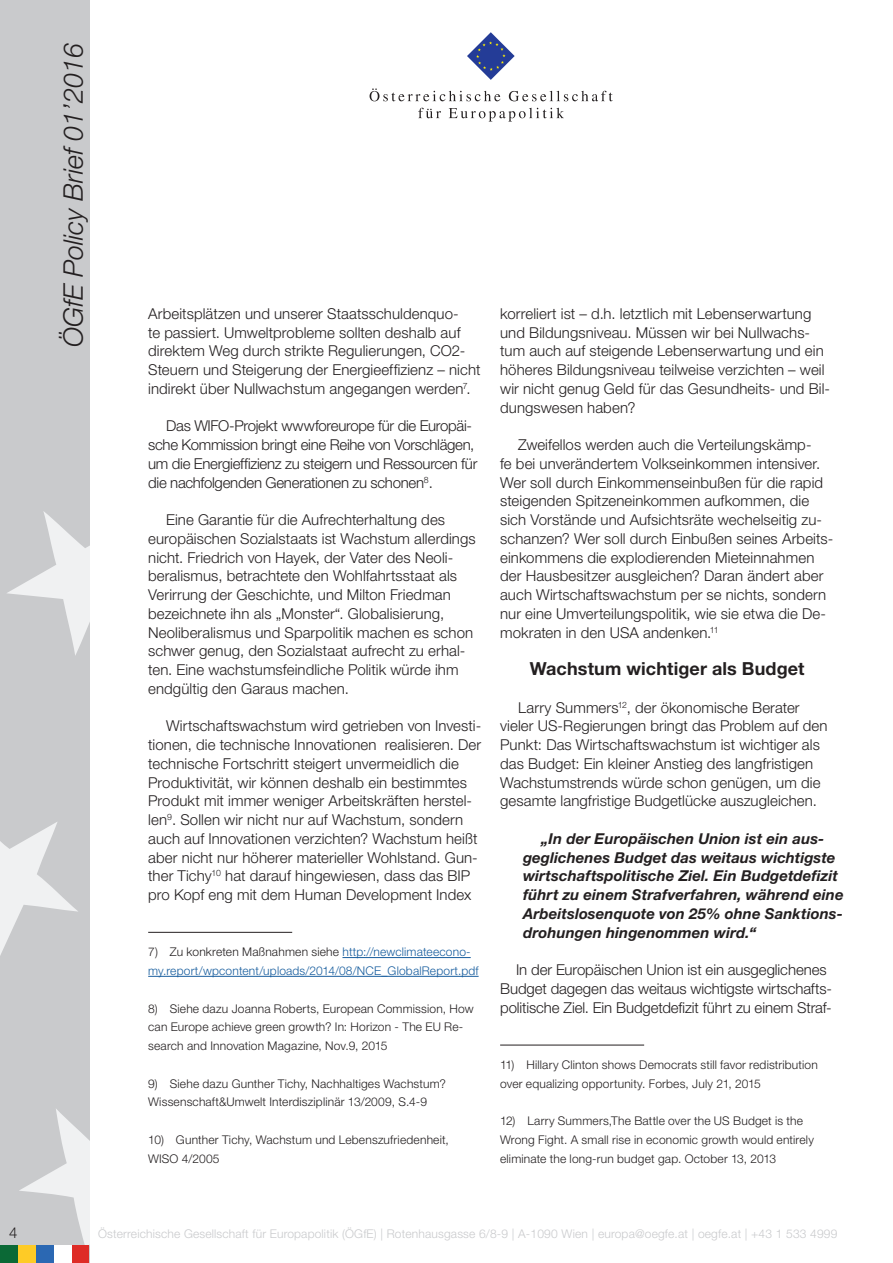
<style>
.page{position:relative;width:893px;height:1263px;background:#fff}
.page>*{position:absolute;margin:0;border:0;box-sizing:border-box;transform-origin:0 0}
.t1{font:italic 300 27px "Helvetica Neue LT Std";color:#231f20}
.Zwischenüberschrift{font:700 18px "Helvetica Neue LT Std";letter-spacing:.005em;color:#231f20}
.Standard_Paragraph{font:300 15px/18.8px "Helvetica Neue LT Std";letter-spacing:.005em;color:#231f20}
.Standard_Paragraph-2{font:italic 700 15px/18.8px "Helvetica Neue LT Std";letter-spacing:.005em;color:#231f20}
.Standard_Paragraph-3{font:300 15px/18.8px "Helvetica Neue LT Std";letter-spacing:-.02em;color:#231f20}
.Footnotes{font:300 12px/18.8px "Helvetica Neue LT Std";letter-spacing:.015em;color:#231f20}
.t2{font:300 12px "Helvetica Neue LT Std";letter-spacing:.015em;color:#c9cacc}
.Footnotes-2{font:300 12px/18.8px "Helvetica Neue LT Std";letter-spacing:.015em;color:#175d9e}
.s1{color:#231f20}
</style>
<div class="page">
<div style="left:0;top:0;width:89px;height:1263px;background:#c9cacc"></div>
<svg style="left:19px;top:1109px;width:70px;height:136px"></svg>
<svg style="left:0;top:822px;width:78px;height:134px"></svg>
<svg style="left:7px;top:511px;width:82px;height:144px"></svg>
<div style="left:18px;top:1245px;width:18px;height:18px;background:#fecb26"></div>
<div style="left:36px;top:1245px;width:18px;height:18px;background:#2b68b3"></div>
<div style="left:71px;top:1245px;width:18px;height:18px;background:#de2b26"></div>
<div style="left:0;top:1245px;width:18px;height:18px;background:#0b6936"></div>
<div style="left:54px;top:1245px;width:17px;height:18px;background:#fff"></div>
<svg style="left:467px;top:32px;width:48px;height:48px"></svg>
<svg style="left:370px;top:88px;width:130px;height:13px"></svg>
<svg style="left:509px;top:91px;width:104px;height:10px"></svg>
<svg style="left:418px;top:108px;width:23px;height:10px"></svg>
<svg style="left:449px;top:108px;width:115px;height:14px"></svg>
<hr style="left:148px;top:932px;width:144px;height:1px;background:#231f20">
<hr style="left:342px;top:957px;width:129px;height:1px;background:#175d9e">
<hr style="left:148px;top:976px;width:331px;height:1px;background:#175d9e">
<hr style="left:500px;top:1045px;width:144px;height:1px;background:#231f20">
<h1 class="t1" style="left:57px;top:347px;width:305px;rotate:-90deg">ÖGfE Policy Brief 01’2016</h1>
<p class="Standard_Paragraph" style="left:148px;top:304px;width:334px">Arbeitsplätzen und unserer Staatsschuldenquo-<br>te passiert. Umweltprobleme sollten deshalb auf direktem Weg durch strikte Regulierungen, CO2- Steuern und Steigerung der Energieeffizienz – nicht indirekt über Nullwachstum angegangen werden<sup>7</sup>.</p>
<p class="Standard_Paragraph-3" style="left:148px;top:416px;width:331px;text-indent:18px">Das WIFO-Projekt wwwforeurope für die Europäi&shy;sche Kommission bringt eine Reihe von Vorschlägen, um die Energieffizienz zu steigern und Ressourcen für die nachfolgenden Generationen zu schonen<sup>8</sup>.</p>
<p class="Standard_Paragraph" style="left:148px;top:510px;width:329px;text-indent:18px">Eine Garantie für die Aufrechterhaltung des europäischen Sozialstaats ist Wachstum allerdings nicht. Friedrich von Hayek, der Vater des Neoli&shy;beralismus, betrachtete den Wohlfahrtsstaat als Verirrung der Geschichte, und Milton Friedman bezeichnete ihn als „Monster“. Globalisierung, Neoliberalismus und Sparpolitik machen es schon schwer genug, den Sozialstaat aufrecht zu erhal&shy;ten. Eine wachstumsfeindliche Politik würde ihm endgültig den Garaus machen.</p>
<p class="Standard_Paragraph" style="left:148px;top:716px;width:335px;text-indent:18px">Wirtschaftswachstum wird getrieben von Investi&shy;tionen, die technische Innovationen realisieren. Der technische Fortschritt steigert unvermeidlich die Produktivität, wir können deshalb ein bestimmtes Produkt mit immer weniger Arbeitskräften herstel&shy;len<sup>9</sup>. Sollen wir nicht nur auf Wachstum, sondern auch auf Innovationen verzichten? Wachstum heißt aber nicht nur höherer materieller Wohlstand. Gun&shy;ther Tichy<sup>10</sup> hat darauf hingewiesen, dass das BIP pro Kopf eng mit dem Human Development Index</p>
<p class="Footnotes-2" style="left:148px;top:942px;width:332px"><span class="s1">7) Zu konkreten Maßnahmen siehe</span> http://newclimateecono&shy;my.report/wpcontent/uploads/2014/08/NCE_GlobalReport.pdf</p>
<p class="Footnotes" style="left:148px;top:999px;width:327px">8) Siehe dazu Joanna Roberts, European Commission, How can Europe achieve green growth? In: Horizon - The EU Re&shy;search and Innovation Magazine, Nov.9, 2015</p>
<p class="Footnotes" style="left:148px;top:1074px;width:299px">9) Siehe dazu Gunther Tichy, Nachhaltiges Wachstum?<br>Wissenschaft&amp;Umwelt Interdisziplinär 13/2009, S.4-9</p>
<p class="Footnotes" style="left:148px;top:1130px;width:302px">10) Gunther Tichy, Wachstum und Lebenszufriedenheit,<br>WISO 4/2005</p>
<p class="Standard_Paragraph" style="left:500px;top:304px;width:331px">korreliert ist – d.h. letztlich mit Lebenserwartung und Bildungsniveau. Müssen wir bei Nullwachs&shy;tum auch auf steigende Lebenserwartung und ein höheres Bildungsniveau teilweise verzichten – weil wir nicht genug Geld für das Gesundheits- und Bil&shy;dungswesen haben?</p>
<p class="Standard_Paragraph" style="left:500px;top:435px;width:335px;text-indent:18px">Zweifellos werden auch die Verteilungskämp-<br>fe bei unverändertem Volkseinkommen intensiver.<br>Wer soll durch Einkommenseinbußen für die rapid steigenden Spitzeneinkommen aufkommen, die sich Vorstände und Aufsichtsräte wechelseitig zu&shy;schanzen? Wer soll durch Einbußen seines Arbeits&shy;einkommens die explodierenden Mieteinnahmen der Hausbesitzer ausgleichen? Daran ändert aber auch Wirtschaftswachstum per se nichts, sondern nur eine Umverteilungspolitik, wie sie etwa die De&shy;mokraten in den USA andenken.<sup>11</sup></p>
<p class="Zwischenüberschrift" style="left:530px;top:657px;width:276px">Wachstum wichtiger als Budget</p>
<p class="Standard_Paragraph" style="left:500px;top:697px;width:329px;text-indent:18px">Larry Summers<sup>12</sup>, der ökonomische Berater vieler US-Regierungen bringt das Problem auf den Punkt: Das Wirtschaftswachstum ist wichtiger als das Budget: Ein kleiner Anstieg des langfristigen Wachstumstrends würde schon genügen, um die gesamte langfristige Budgetlücke auszugleichen.</p>
<p class="Standard_Paragraph-2" style="left:523px;top:829px;width:322px;text-indent:18px">„In der Europäischen Union ist ein aus&shy;geglichenes Budget das weitaus wichtigste wirtschaftspolitische Ziel. Ein Budgetdefizit führt zu einem Strafverfahren, während eine Arbeitslosenquote von 25% ohne Sanktions&shy;drohungen hingenommen wird.“</p>
<p class="Standard_Paragraph" style="left:500px;top:960px;width:333px;text-indent:16px">In der Europäischen Union ist ein ausgeglichenes<br>Budget dagegen das weitaus wichtigste wirtschafts&shy;politische Ziel. Ein Budgetdefizit führt zu einem Straf-</p>
<p class="Footnotes" style="left:500px;top:1055px;width:319px">11) Hillary Clinton shows Democrats still favor redistribution over equalizing opportunity. Forbes, July 21, 2015</p>
<p class="Footnotes" style="left:500px;top:1111px;width:315px">12) Larry Summers,The Battle over the US Budget is the<br>Wrong Fight. A small rise in economic growth would entirely eliminate the long-run budget gap. October 13, 2013</p>
<p class="Standard_Paragraph" style="left:9px;top:1222px;width:10px">4</p>
<p class="t2" style="left:98px;top:1226px;width:741px">Österreichische Gesellschaft für Europapolitik (ÖGfE) | Rotenhausgasse 6/8-9 | A-1090 Wien | europa@oegfe.at | oegfe.at | +43 1 533 4999</p>
</div>
